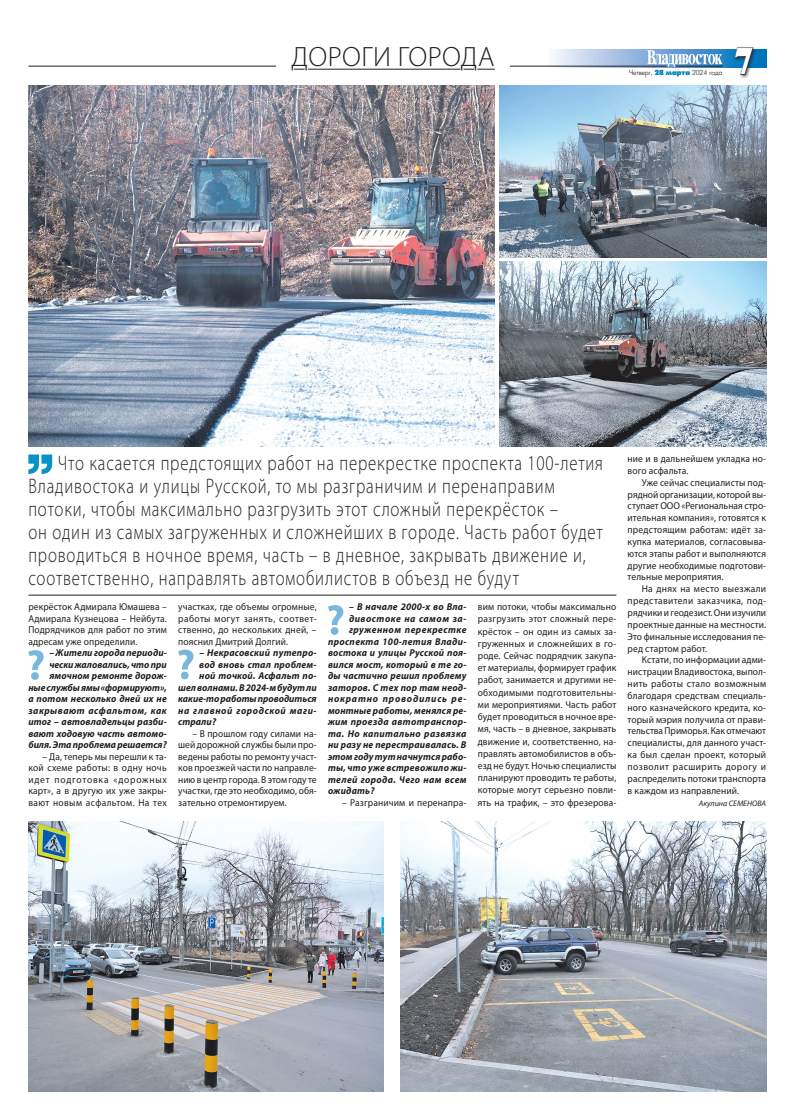
<style>
.page{position:relative;width:786px;height:1120px;background:#fff}
.page>*{position:absolute;margin:0;border:0;box-sizing:border-box;transform-origin:0 0}
.t1{font:35.3px "Times ETX Rus";color:#fff;scale:.9 1}
.t2{font:300 28px "Myriad Pro";letter-spacing:.015em;color:#231f20}
.Pod_Zago_3{font:300 21px/23px "Myriad Pro";letter-spacing:.05em;color:#231f20;scale:.8 1}
.TXT_7{font:10px/11.8px "Myriad Pro";letter-spacing:.01em;color:#231f20;text-align:justify;scale:.95 1}
.vopros{font:italic 700 10px/11.5px "Myriad Pro";letter-spacing:.02em;color:#231f20;text-align:right;scale:.95 1}
.vopros-2{font:italic 700 10px "Myriad Pro";letter-spacing:.05em;color:#231f20;scale:.95 1}
.vopros-3{font:italic 700 10px "Myriad Pro";color:#231f20;scale:.95 1}
.vopros-4{font:italic 700 10px "Myriad Pro";letter-spacing:-.005em;color:#231f20;scale:.95 1}
.vopros-5{font:italic 700 10px "Myriad Pro";letter-spacing:.06em;color:#231f20;scale:.95 1}
.vopros-6{font:italic 700 10px "Myriad Pro";letter-spacing:.08em;color:#231f20;scale:.95 1}
.t3{font:300 8px "Futura";color:#231f20}
.PODPIS_3{font:italic 8px "Myriad Pro";color:#231f20}
.s1{font-family:"Futura Press Press";font-weight:400;color:#0083bf}
</style>
<div class="page">
<svg style="left:547px;top:49px;width:218px;height:19px;background:#96bbde"></svg>
<div style="left:733px;top:46px;width:24px;height:33px;background:#231f20;opacity:.75"></div>
<svg style="left:733px;top:47px;width:20px;height:28px"></svg>
<img style="left:646px;top:50px;width:42px;height:18px">
<hr style="left:28px;top:66px;width:638px;height:1px;background:#231f20">
<hr style="left:675px;top:66px;width:47px;height:1px;background:#231f20">
<hr style="left:28px;top:595px;width:588px;height:1px;background:#231f20">
<div style="left:276px;top:43px;width:233px;height:38px;background:#fff"></div>
<hr style="left:291px;top:69px;width:203px;height:1px;background:#231f20">
<svg style="left:291px;top:68px;width:99px;height:2px"></svg>
<svg style="left:398px;top:68px;width:97px;height:2px"></svg>
<svg style="left:28px;top:454px;width:576px;height:226px"></svg>
<img style="left:400px;top:822px;width:365px;height:269px">
<img style="left:28px;top:822px;width:356px;height:269px">
<img style="left:28px;top:85px;width:466px;height:362px">
<img style="left:499px;top:85px;width:266px;height:172px">
<img style="left:499px;top:262px;width:266px;height:185px">
<p class="t2" style="left:291px;top:40px;width:204px">ДОРОГИ ГОРОДА</p>
<p class="t3" style="left:628px;top:68px;width:95px">Четверг, <span class="s1">28 марта</span> 2024 года</p>
<h1 class="t1" style="left:733px;top:41px;width:23px">7</h1>
<p class="Pod_Zago_3" style="left:28px;top:451px;width:719px;text-indent:29px">Что касается предстоящих работ на перекрестке проспекта 100-летия Владивостока и улицы Русской, то мы разграничим и перенаправим потоки, чтобы максимально разгрузить этот сложный перекрёсток –<br>он один из самых загруженных и сложнейших в городе. Часть работ будет проводиться в ночное время, часть – в дневное, закрывать движение и, соответственно, направлять автомобилистов в объезд не будут</p>
<p class="TXT_7" style="left:28px;top:601px;width:147px;line-height:11.5px">рекрёсток Адмирала Юмашева – Адмирала Кузнецова – Нейбута.<br>Подрядчиков для работ по этим адресам уже определили.</p>
<p class="vopros" style="left:28px;top:647px;width:147px">– Жители города периоди&shy;чески жаловались, что при ямочном ремонте дорож-<br>ные службы ямы «формируют», а потом несколько дней их не закрывают асфальтом, как итог – автовладельцы разби&shy;вают ходовую часть автомо&shy;биля. Эта проблема решается?</p>
<p class="TXT_7" style="left:28px;top:750px;width:147px;line-height:11.5px;text-indent:14px">– Да, теперь мы перешли к та&shy;кой схеме работы: в одну ночь идет подготовка «дорожных карт», а в другую их уже закры&shy;вают новым асфальтом. На тех</p>
<p class="TXT_7" style="left:178px;top:601px;width:147px;line-height:11.5px">участках, где объемы огромные, работы могут занять, соответ&shy;ственно, до нескольких дней, – пояснил Дмитрий Долгий.</p>
<p class="vopros" style="left:199px;top:647px;width:125px">– Некрасовский путепро-</p>
<p class="vopros" style="left:199px;top:658px;width:125px">вод вновь стал проблем-</p>
<p class="vopros" style="left:199px;top:670px;width:125px">ной точкой. Асфальт по-</p>
<p class="vopros-3" style="left:178px;top:681px;width:147px">шел волнами. В 2024-м будут ли</p>
<p class="vopros-4" style="left:178px;top:692px;width:147px">какие-то работы проводиться</p>
<p class="vopros-5" style="left:178px;top:704px;width:147px">на главной городской маги-</p>
<p class="vopros" style="left:178px;top:716px;width:41px">страли?</p>
<p class="TXT_7" style="left:178px;top:727px;width:147px;line-height:11.5px;text-indent:14px">– В прошлом году силами на&shy;шей дорожной службы были про&shy;ведены работы по ремонту участ&shy;ков проезжей части по направле&shy;нию в центр города. В этом году те участки, где это необходимо, обя&shy;зательно отремонтируем.</p>
<p class="vopros" style="left:349px;top:601px;width:125px">– В начале 2000-х во Вла-</p>
<p class="vopros-2" style="left:349px;top:612px;width:125px">дивостоке на самом за-</p>
<p class="vopros-2" style="left:349px;top:623px;width:125px">груженном перекрестке</p>
<p class="vopros" style="left:328px;top:635px;width:147px">проспекта 100-летия Влади-</p>
<p class="vopros" style="left:328px;top:647px;width:147px">востока и улицы Русской поя-</p>
<p class="vopros" style="left:328px;top:658px;width:147px">вился мост, который в те го-</p>
<p class="vopros" style="left:328px;top:670px;width:147px">ды частично решил проблему</p>
<p class="vopros" style="left:328px;top:681px;width:147px">заторов. С тех пор там неод-</p>
<p class="vopros-6" style="left:328px;top:692px;width:147px">нократно проводились ре-</p>
<p class="vopros" style="left:328px;top:704px;width:147px">монтные работы, менялся ре-</p>
<p class="vopros" style="left:328px;top:716px;width:147px">жим проезда автотранспор-</p>
<p class="vopros" style="left:328px;top:727px;width:147px">та. Но капитально развязка</p>
<p class="vopros" style="left:328px;top:739px;width:147px">ни разу не перестраивалась. В</p>
<p class="vopros" style="left:328px;top:750px;width:147px">этом году тут начнутся рабо-</p>
<p class="vopros" style="left:328px;top:762px;width:147px">ты, что уже встревожило жи-</p>
<p class="vopros" style="left:328px;top:773px;width:147px">телей города. Чего нам всем</p>
<p class="vopros" style="left:328px;top:785px;width:50px">ожидать?</p>
<p class="TXT_7" style="left:342px;top:796px;width:132px">– Разграничим и перенапра-</p>
<p class="TXT_7" style="left:477px;top:600px;width:147px;line-height:12.2px">вим потоки, чтобы максимально разгрузить этот сложный пере&shy;крёсток – он один из самых за&shy;груженных и сложнейших в го&shy;роде. Сейчас подрядчик закупа&shy;ет материалы, формирует график работ, занимается и другими не&shy;обходимыми подготовительны&shy;ми мероприятиями. Часть работ будет проводиться в ночное вре&shy;мя, часть – в дневное, закрывать движение и, соответственно, на&shy;правлять автомобилистов в объ&shy;езд не будут. Ночью специалисты планируют проводить те работы, которые могут серьезно повли&shy;ять на трафик, – это фрезерова-</p>
<p class="TXT_7" style="left:627px;top:452px;width:147px">ние и в дальнейшем укладка но&shy;вого асфальта.</p>
<p class="TXT_7" style="left:627px;top:476px;width:147px;text-indent:14px">Уже сейчас специалисты под&shy;рядной организации, которой вы&shy;ступает ООО «Региональная стро&shy;ительная компания», готовятся к предстоящим работам: идёт за&shy;купка материалов, согласовыва&shy;ются этапы работ и выполняются другие необходимые подготови&shy;тельные мероприятия.</p>
<p class="TXT_7" style="left:627px;top:583px;width:147px;text-indent:14px">На днях на место выезжали представители заказчика, под&shy;рядчики и геодезист. Они изучили проектные данные на местности.<br>Это финальные исследования пе&shy;ред стартом работ.</p>
<p class="TXT_7" style="left:627px;top:654px;width:147px;text-indent:14px">Кстати, по информации адми&shy;нистрации Владивостока, выпол&shy;нить работы стало возможным благодаря средствам специаль&shy;ного казначейского кредита, ко&shy;торый мэрия получила от прави&shy;тельства Приморья. Как отмечают специалисты, для данного участ&shy;ка был сделан проект, который позволит расширить дорогу и распределить потоки транспорта в каждом из направлений.</p>
<p class="PODPIS_3" style="left:698px;top:798px;width:69px">Акулина СЕМЕНОВА</p>
</div>
